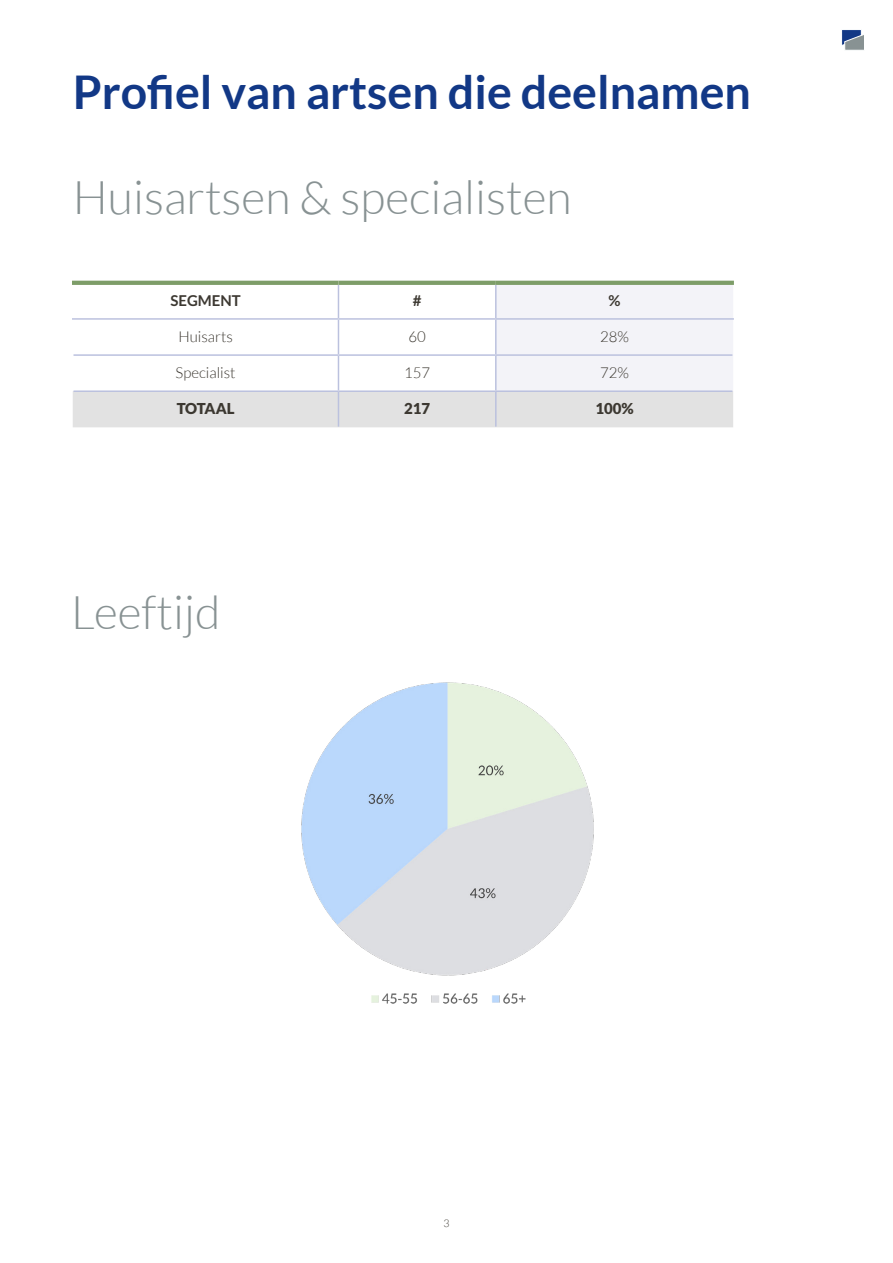
<style>
.page{position:relative;width:893px;height:1263px;background:#fff}
.page>*{position:absolute;margin:0;border:0;box-sizing:border-box;transform-origin:0 0}
.t1{font:300 46.5px "Lato";color:#889293}
.t2{font:700 46.5px "Lato";color:#123886}
.t3{font:300 15px "Lato";color:#3c3831}
.t4{font:900 15px "Lato";color:#3c3831}
.t5{font:700 15px "Lato";color:#3c3831}
.t6{font:300 10.5px "Lato";color:#3c3831}
</style>
<div class="page">
<svg style="left:842px;top:30px;width:22px;height:20px"></svg>
<img style="left:301px;top:682px;width:293px;height:322px">
<svg style="left:73px;top:285px;width:660px;height:142px"></svg>
<hr style="left:338px;top:320px;width:1px;height:34px;background:#bbc1de">
<hr style="left:495px;top:320px;width:2px;height:34px;background:#bbc1de">
<hr style="left:74px;top:354px;width:264px;height:2px;background:#bbc1de">
<hr style="left:338px;top:354px;width:158px;height:2px;background:#bbc1de">
<hr style="left:338px;top:356px;width:1px;height:34px;background:#bbc1de">
<hr style="left:496px;top:354px;width:236px;height:2px;background:#bbc1de">
<hr style="left:495px;top:356px;width:2px;height:34px;background:#bbc1de">
<hr style="left:74px;top:390px;width:264px;height:2px;background:#bbc1de">
<hr style="left:338px;top:390px;width:158px;height:2px;background:#bbc1de">
<hr style="left:338px;top:392px;width:1px;height:35px;background:#bbc1de">
<hr style="left:496px;top:390px;width:236px;height:2px;background:#bbc1de">
<hr style="left:495px;top:392px;width:2px;height:35px;background:#bbc1de">
<hr style="left:72px;top:281px;width:266px;height:4px;background:#7d9d68">
<hr style="left:338px;top:281px;width:158px;height:4px;background:#7d9d68">
<hr style="left:496px;top:281px;width:238px;height:4px;background:#7d9d68">
<hr style="left:338px;top:285px;width:1px;height:33px;background:#bbc1de">
<hr style="left:495px;top:285px;width:2px;height:33px;background:#bbc1de">
<hr style="left:72px;top:318px;width:266px;height:2px;background:#bbc1de">
<hr style="left:338px;top:318px;width:158px;height:2px;background:#bbc1de">
<hr style="left:496px;top:318px;width:238px;height:2px;background:#bbc1de">
<p class="t2" style="left:73px;top:65px;width:680px">Profiel van artsen die deelnamen</p>
<p class="t1" style="left:73px;top:172px;width:501px">Huisartsen &amp; specialisten</p>
<p class="t5" style="left:170px;top:292px;width:72px">SEGMENT</p>
<p class="t5" style="left:413px;top:292px;width:10px">#</p>
<p class="t5" style="left:608px;top:292px;width:14px">%</p>
<p class="t3" style="left:178px;top:329px;width:56px">Huisarts</p>
<p class="t3" style="left:408px;top:329px;width:19px">60</p>
<p class="t3" style="left:600px;top:329px;width:30px">28%</p>
<p class="t3" style="left:176px;top:365px;width:62px">Specialist</p>
<p class="t3" style="left:404px;top:365px;width:28px">157</p>
<p class="t3" style="left:600px;top:365px;width:30px">72%</p>
<p class="t4" style="left:177px;top:400px;width:59px">TOTAAL</p>
<p class="t4" style="left:404px;top:400px;width:28px">217</p>
<p class="t4" style="left:595px;top:400px;width:40px">100%</p>
<p class="t1" style="left:71px;top:587px;width:151px">Leeftijd</p>
<p class="t6" style="left:443px;top:1217px;width:8px">3</p>
</div>
